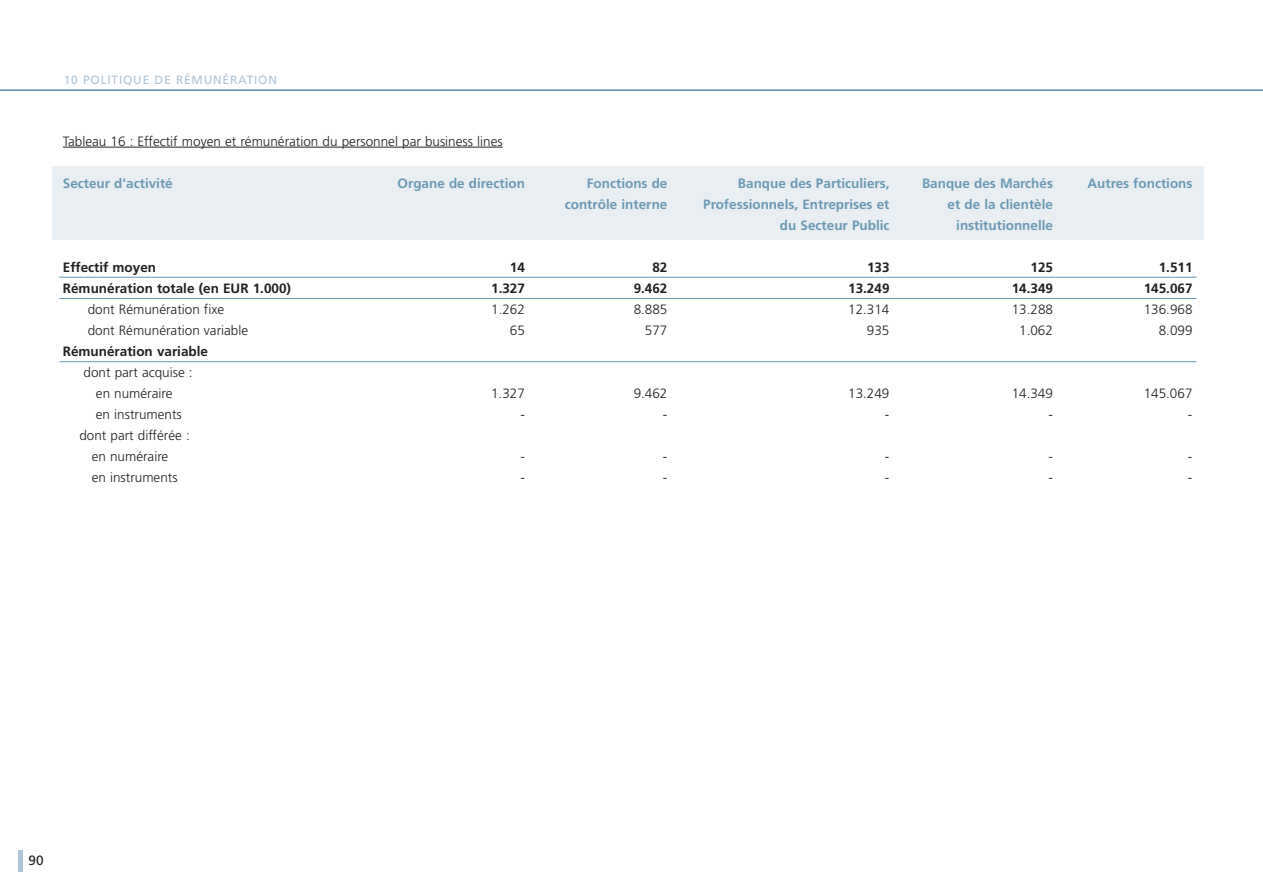
<style>
.page{position:relative;width:1263px;height:893px;background:#fff}
.page>*{position:absolute;margin:0;border:0;box-sizing:border-box;transform-origin:0 0}
.t1{font:300 13.5px/21px "Frutiger";color:#231f20;text-align:center}
.t2{font:700 13.5px "Frutiger";color:#6a99b4}
.t3{font:700 13.5px "Frutiger";color:#231f20}
.t4{font:13.5px "Frutiger";color:#231f20}
.t5{font:12px "Frutiger";letter-spacing:.065em;color:#aec4d6}
</style>
<div class="page">
<hr style="left:18px;top:850px;width:4px;height:22px;background:#aec4d6">
<hr style="left:0;top:90px;width:1263px;height:1px;background:#6a99b4">
<hr style="left:0;top:89px;width:1263px;height:1px;background:#6a99b4">
<div style="left:52px;top:167px;width:1152px;height:73px;background:#e9eef3"></div>
<hr style="left:59px;top:277px;width:1137px;height:1px;background:#6a99b4">
<hr style="left:59px;top:298px;width:1137px;height:1px;background:#6a99b4">
<hr style="left:59px;top:361px;width:1137px;height:1px;background:#6a99b4">
<hr style="left:63px;top:147px;width:440px;height:1px;background:#231f20">
<p class="t5" style="left:64px;top:73px;width:215px">10 POLITIQUE DE RÉMUNÉRATION</p>
<p class="t1" style="left:63px;top:131px;width:441px">Tableau 16 : Effectif moyen et rémunération du personnel par business lines</p>
<p class="t2" style="left:63px;top:175px;width:111px">Secteur d'activité</p>
<p class="t2" style="left:398px;top:175px;width:129px">Organe de direction</p>
<p class="t2" style="left:587px;top:175px;width:82px">Fonctions de</p>
<p class="t2" style="left:738px;top:175px;width:153px">Banque des Particuliers,</p>
<p class="t2" style="left:922px;top:175px;width:133px">Banque des Marchés</p>
<p class="t2" style="left:1087px;top:175px;width:107px">Autres fonctions</p>
<p class="t2" style="left:565px;top:196px;width:104px">contrôle interne</p>
<p class="t2" style="left:703px;top:196px;width:188px">Professionnels, Entreprises et</p>
<p class="t2" style="left:947px;top:196px;width:107px">et de la clientèle</p>
<p class="t2" style="left:780px;top:217px;width:111px">du Secteur Public</p>
<p class="t2" style="left:956px;top:217px;width:98px">institutionnelle</p>
<p class="t3" style="left:63px;top:259px;width:95px">Effectif moyen</p>
<p class="t3" style="left:510px;top:259px;width:17px">14</p>
<p class="t3" style="left:652px;top:259px;width:17px">82</p>
<p class="t3" style="left:867px;top:259px;width:24px">133</p>
<p class="t3" style="left:1030px;top:259px;width:24px">125</p>
<p class="t3" style="left:1159px;top:259px;width:35px">1.511</p>
<p class="t3" style="left:63px;top:280px;width:230px">Rémunération totale (en EUR 1.000)</p>
<p class="t3" style="left:491px;top:280px;width:35px">1.327</p>
<p class="t3" style="left:634px;top:280px;width:35px">9.462</p>
<p class="t3" style="left:848px;top:280px;width:43px">13.249</p>
<p class="t3" style="left:1012px;top:280px;width:43px">14.349</p>
<p class="t3" style="left:1144px;top:280px;width:50px">145.067</p>
<p class="t1" style="left:88px;top:299px;width:138px">dont Rémunération fixe</p>
<p class="t1" style="left:491px;top:299px;width:35px">1.262</p>
<p class="t1" style="left:634px;top:299px;width:35px">8.885</p>
<p class="t1" style="left:848px;top:299px;width:43px">12.314</p>
<p class="t1" style="left:1012px;top:299px;width:43px">13.288</p>
<p class="t1" style="left:1144px;top:299px;width:50px">136.968</p>
<p class="t1" style="left:88px;top:320px;width:162px">dont Rémunération variable</p>
<p class="t1" style="left:510px;top:320px;width:17px">65</p>
<p class="t1" style="left:645px;top:320px;width:24px">577</p>
<p class="t1" style="left:867px;top:320px;width:24px">935</p>
<p class="t1" style="left:1019px;top:320px;width:35px">1.062</p>
<p class="t1" style="left:1159px;top:320px;width:35px">8.099</p>
<p class="t3" style="left:63px;top:343px;width:147px">Rémunération variable</p>
<p class="t1" style="left:84px;top:362px;width:111px">dont part acquise : en numéraire</p>
<p class="t1" style="left:491px;top:383px;width:35px">1.327</p>
<p class="t1" style="left:634px;top:383px;width:35px">9.462</p>
<p class="t1" style="left:848px;top:383px;width:43px">13.249</p>
<p class="t1" style="left:1012px;top:383px;width:43px">14.349</p>
<p class="t1" style="left:1144px;top:383px;width:50px">145.067</p>
<p class="t1" style="left:96px;top:404px;width:87px">en instruments</p>
<p class="t1" style="left:520px;top:404px;width:6px">-</p>
<p class="t1" style="left:663px;top:404px;width:6px">-</p>
<p class="t1" style="left:885px;top:404px;width:6px">-</p>
<p class="t1" style="left:1048px;top:404px;width:6px">-</p>
<p class="t1" style="left:1188px;top:404px;width:6px">-</p>
<p class="t1" style="left:92px;top:425px;width:100px;text-align:left;text-indent:-12px">dont part différée : en numéraire</p>
<p class="t1" style="left:520px;top:446px;width:6px">-</p>
<p class="t1" style="left:663px;top:446px;width:6px">-</p>
<p class="t1" style="left:885px;top:446px;width:6px">-</p>
<p class="t1" style="left:1048px;top:446px;width:6px">-</p>
<p class="t1" style="left:1188px;top:446px;width:6px">-</p>
<p class="t1" style="left:92px;top:467px;width:87px">en instruments</p>
<p class="t1" style="left:520px;top:467px;width:6px">-</p>
<p class="t1" style="left:663px;top:467px;width:6px">-</p>
<p class="t1" style="left:885px;top:467px;width:6px">-</p>
<p class="t1" style="left:1048px;top:467px;width:6px">-</p>
<p class="t1" style="left:1188px;top:467px;width:6px">-</p>
<p class="t4" style="left:29px;top:853px;width:17px">90</p>
</div>
